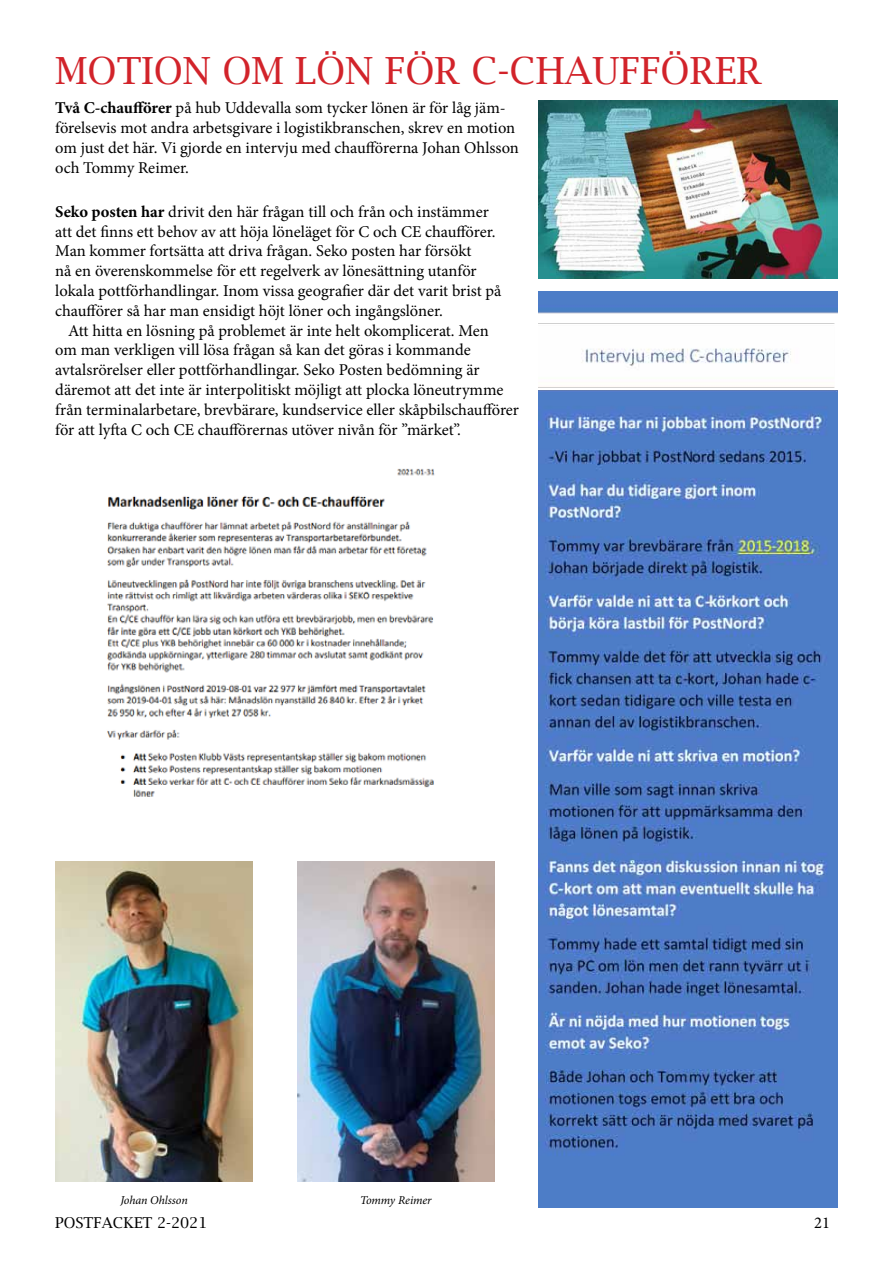
<style>
.page{position:relative;width:893px;height:1263px;background:#fff}
.page>*{position:absolute;margin:0;border:0;box-sizing:border-box;transform-origin:0 0}
.t1{font:37.5px "Lucida Bright";color:#d2232a}
.t2{font:16.5px/19.8px "Minion Pro";letter-spacing:-.005em;color:#000}
.t3{font:15px "Lucida Bright";color:#000}
.t4{font:italic 12px "Minion Pro";letter-spacing:-.01em;color:#000}
.s1{font-weight:700}
</style>
<div class="page">
<img style="left:539px;top:291px;width:299px;height:917px">
<img style="left:107px;top:468px;width:328px;height:329px">
<img style="left:55px;top:861px;width:198px;height:320px">
<img style="left:297px;top:861px;width:198px;height:320px">
<img style="left:539px;top:101px;width:299px;height:178px">
<h1 class="t1" style="left:55px;top:50px;width:708px">MOTION OM LÖN FÖR C-CHAUFFÖRER</h1>
<p class="t2" style="left:55px;top:98px;width:465px"><span class="s1">Två C-chaufförer</span> på hub Uddevalla som tycker lönen är för låg jäm&shy;förelsevis mot andra arbetsgivare i logistikbranschen, skrev en motion om just det här. Vi gjorde en intervju med chaufförerna Johan Ohlsson och Tommy Reimer.</p>
<p class="t2" style="left:55px;top:202px;width:448px"><span class="s1">Seko posten har</span> drivit den här frågan till och från och instämmer att det finns ett behov av att höja löneläget för C och CE chaufförer.<br>Man kommer fortsätta att driva frågan. Seko posten har försökt<br>nå en överenskommelse för ett regelverk av lönesättning utanför lokala pottförhandlingar. Inom vissa geografier där det varit brist på chaufförer så har man ensidigt höjt löner och ingångslöner.</p>
<p class="t2" style="left:55px;top:321px;width:465px;text-indent:13px">Att hitta en lösning på problemet är inte helt okomplicerat. Men<br>om man verkligen vill lösa frågan så kan det göras i kommande avtalsrörelser eller pottförhandlingar. Seko Posten bedömning är däremot att det inte är interpolitiskt möjligt att plocka löneutrymme från terminalarbetare, brevbärare, kundservice eller skåpbilschaufförer för att lyfta C och CE chaufförernas utöver nivån för ”märket”.</p>
<p class="t4" style="left:120px;top:1192px;width:69px">Johan Ohlsson</p>
<p class="t4" style="left:360px;top:1192px;width:73px">Tommy Reimer</p>
<p class="t3" style="left:55px;top:1214px;width:154px">POSTFACKET 2-2021</p>
<p class="t2" style="left:814px;top:1213px;width:17px">21</p>
</div>
